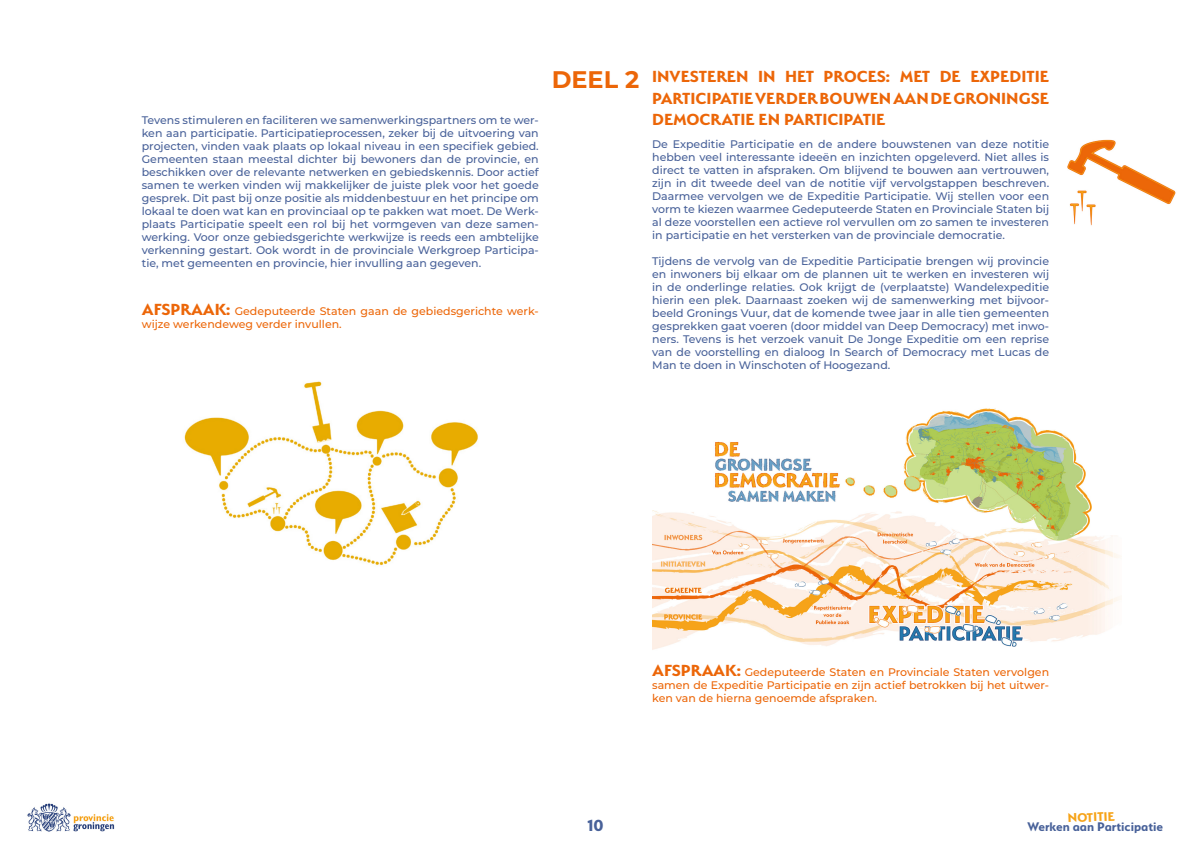
<style>
.page{position:relative;width:1191px;height:842px;background:#fff}
.page>*{position:absolute;margin:0;border:0;box-sizing:border-box;transform-origin:0 0}
.t1{font:700 18px/21.6px "Serenity";color:#ec6608;text-align:justify}
.t2{font:700 18px "Serenity";color:#486199}
.t3{font:700 14px "Serenity";color:#486199}
.t4{font:700 14px "Serenity";color:#f6a318}
.t5{font:500 11px/13px "Montserrat";color:#486199;text-align:justify}
.t6{font:500 11px/13px "Montserrat";color:#ec6608}
.s1{font-family:"Serenity";font-weight:700;font-size:18px}
.s2{font-family:"Montserrat";font-size:24px}
</style>
<div class="page">
<img style="left:27px;top:803px;width:88px;height:29px">
<img style="left:1067px;top:139px;width:109px;height:87px">
<img style="left:652px;top:408px;width:446px;height:242px">
<div style="left:1113px;top:524px;width:12px;height:119px;background:#fffcfb"></div>
<svg style="left:1105px;top:535px;width:8px;height:95px"></svg>
<svg style="left:1098px;top:537px;width:7px;height:97px"></svg>
<img style="left:184px;top:381px;width:294px;height:185px">
<p class="t5" style="left:142px;top:113px;width:398px">Tevens stimuleren en faciliteren we samenwerkingspartners om te wer&shy;ken aan participatie. Participatieprocessen, zeker bij de uitvoering van projecten, vinden vaak plaats op lokaal niveau in een specifiek gebied.<br>Gemeenten staan meestal dichter bij bewoners dan de provincie, en beschikken over de relevante netwerken en gebiedskennis. Door actief samen te werken vinden wij makkelijker de juiste plek voor het goede gesprek. Dit past bij onze positie als middenbestuur en het principe om lokaal te doen wat kan en provinciaal op te pakken wat moet. De Werk&shy;plaats Participatie speelt een rol bij het vormgeven van deze samen&shy;werking. Voor onze gebiedsgerichte werkwijze is reeds een ambtelijke verkenning gestart. Ook wordt in de provinciale Werkgroep Participa&shy;tie, met gemeenten en provincie, hier invulling aan gegeven.</p>
<p class="t6" style="left:142px;top:304px;width:398px"><span class="s1">AFSPRAAK:</span> Gedeputeerde Staten gaan de gebiedsgerichte werk&shy;wijze werkendeweg verder invullen.</p>
<h1 class="t1" style="left:652px;top:66px;width:398px;text-indent:-100px"><span class="s2">DEEL 2</span> INVESTEREN IN HET PROCES: MET DE EXPEDITIE PARTICIPATIE VERDER BOUWEN AAN DE GRONINGSE DEMOCRATIE EN PARTICIPATIE</h1>
<p class="t5" style="left:652px;top:137px;width:398px">De Expeditie Participatie en de andere bouwstenen van deze notitie hebben veel interessante ideeën en inzichten opgeleverd. Niet alles is direct te vatten in afspraken. Om blijvend te bouwen aan vertrouwen, zijn in dit tweede deel van de notitie vijf vervolgstappen beschreven.<br>Daarmee vervolgen we de Expeditie Participatie. Wij stellen voor een vorm te kiezen waarmee Gedeputeerde Staten en Provinciale Staten bij al deze voorstellen een actieve rol vervullen om zo samen te investeren in participatie en het versterken van de provinciale democratie.</p>
<p class="t5" style="left:652px;top:254px;width:398px">Tijdens de vervolg van de Expeditie Participatie brengen wij provincie en inwoners bij elkaar om de plannen uit te werken en investeren wij in de onderlinge relaties. Ook krijgt de (verplaatste) Wandelexpeditie hierin een plek. Daarnaast zoeken wij de samenwerking met bijvoor&shy;beeld Gronings Vuur, dat de komende twee jaar in alle tien gemeenten gesprekken gaat voeren (door middel van Deep Democracy) met inwo&shy;ners. Tevens is het verzoek vanuit De Jonge Expeditie om een reprise van de voorstelling en dialoog In Search of Democracy met Lucas de Man te doen in Winschoten of Hoogezand.</p>
<h1 class="t2" style="left:587px;top:815px;width:18px">10</h1>
<p class="t6" style="left:652px;top:665px;width:398px;text-align:justify"><span class="s1">AFSPRAAK:</span> Gedeputeerde Staten en Provinciale Staten vervolgen samen de Expeditie Participatie en zijn actief betrokken bij het uitwer&shy;ken van de hierna genoemde afspraken.</p>
<p class="t4" style="left:1067px;top:810px;width:49px;rotate:-2deg">NOTITIE</p>
<p class="t3" style="left:1027px;top:819px;width:137px">Werken aan Participatie</p>
</div>
